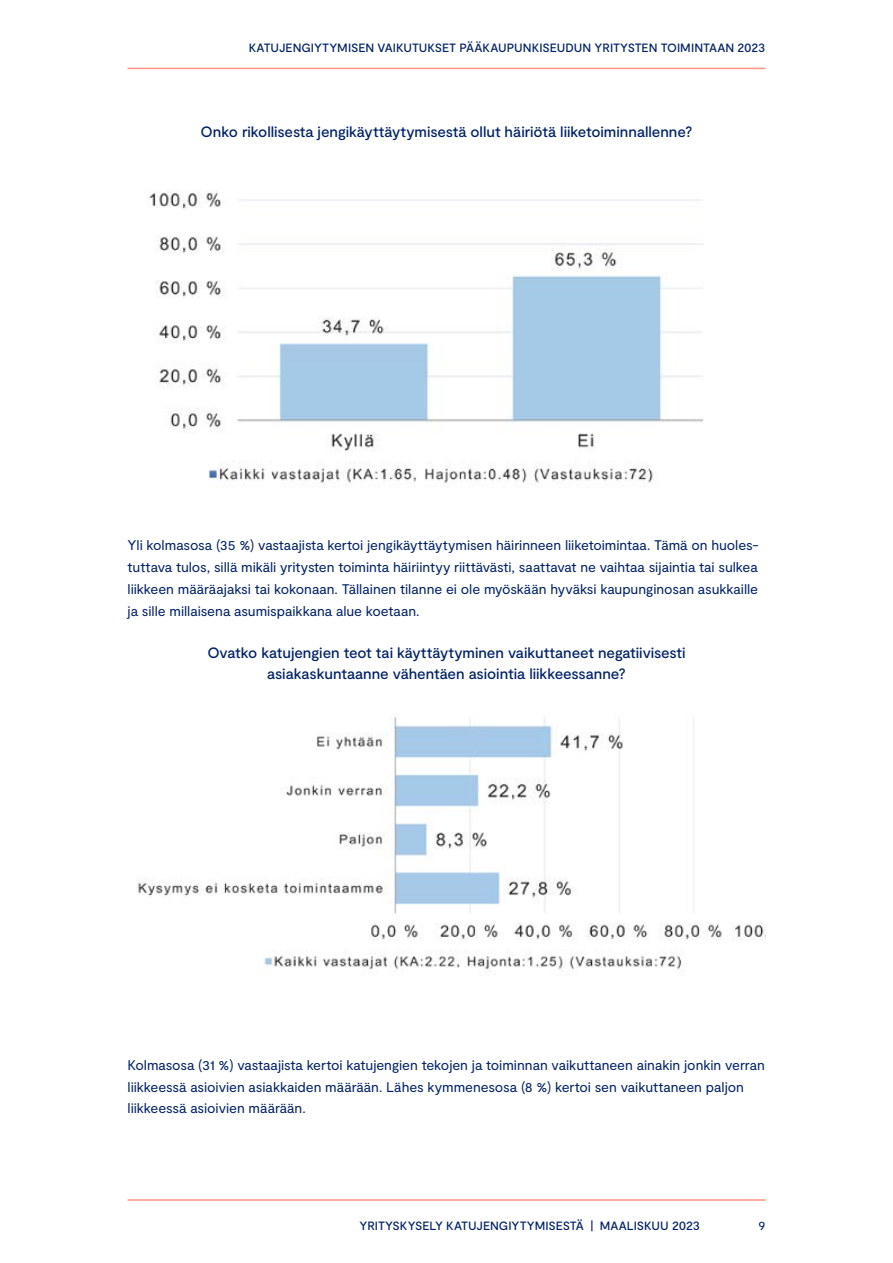
<style>
.page{position:relative;width:893px;height:1263px;background:#fff}
.page>*{position:absolute;margin:0;border:0;box-sizing:border-box;transform-origin:0 0}
.Kuvan___Kaavion_otsi{font:500 15px/21px "Moderat";letter-spacing:-.005em;color:#002165;text-align:center}
.Leipäteksti{font:13.95px/21.8px "Moderat";letter-spacing:-.005em;color:#002165;text-align:justify}
.t1{font:12.75px "Moderat";color:#002165}
.t2{font:500 12px "Moderat";letter-spacing:-.005em;color:#002165}
</style>
<div class="page">
<hr style="left:128px;top:1199px;width:637px;height:2px;background:#ff9280">
<hr style="left:128px;top:68px;width:637px;height:1px;background:#ff9280">
<img style="left:148px;top:190px;width:556px;height:298px">
<img style="left:136px;top:716px;width:628px;height:256px">
<p class="t2" style="left:249px;top:41px;width:518px">KATUJENGIYTYMISEN VAIKUTUKSET PÄÄKAUPUNKISEUDUN YRITYSTEN TOIMINTAAN 2023</p>
<p class="Kuvan___Kaavion_otsi" style="left:201px;top:122px;width:493px">Onko rikollisesta jengikäyttäytymisestä ollut häiriötä liiketoiminnallenne?</p>
<p class="Leipäteksti" style="left:128px;top:535px;width:633px">Yli kolmasosa (35 %) vastaajista kertoi jengikäyttäytymisen häirinneen liiketoimintaa. Tämä on huoles&shy;tuttava tulos, sillä mikäli yritysten toiminta häiriintyy riittävästi, saattavat ne vaihtaa sijaintia tai sulkea liikkeen määräajaksi tai kokonaan. Tällainen tilanne ei ole myöskään hyväksi kaupunginosan asukkaille ja sille millaisena asumispaikkana alue koetaan.</p>
<p class="Kuvan___Kaavion_otsi" style="left:207px;top:643px;width:480px">Ovatko katujengien teot tai käyttäytyminen vaikuttaneet negatiivisesti asiakaskuntaanne vähentäen asiointia liikkeessanne?</p>
<p class="Leipäteksti" style="left:128px;top:1054px;width:639px;text-align:left">Kolmasosa (31 %) vastaajista kertoi katujengien tekojen ja toiminnan vaikuttaneen ainakin jonkin verran liikkeessä asioivien asiakkaiden määrään. Lähes kymmenesosa (8 %) kertoi sen vaikuttaneen paljon liikkeessä asioivien määrään.</p>
<p class="t2" style="left:360px;top:1219px;width:342px">YRITYSKYSELY KATUJENGIYTYMISESTÄ | MAALISKUU 2023</p>
<p class="t1" style="left:758px;top:1218px;width:8px">9</p>
</div>
